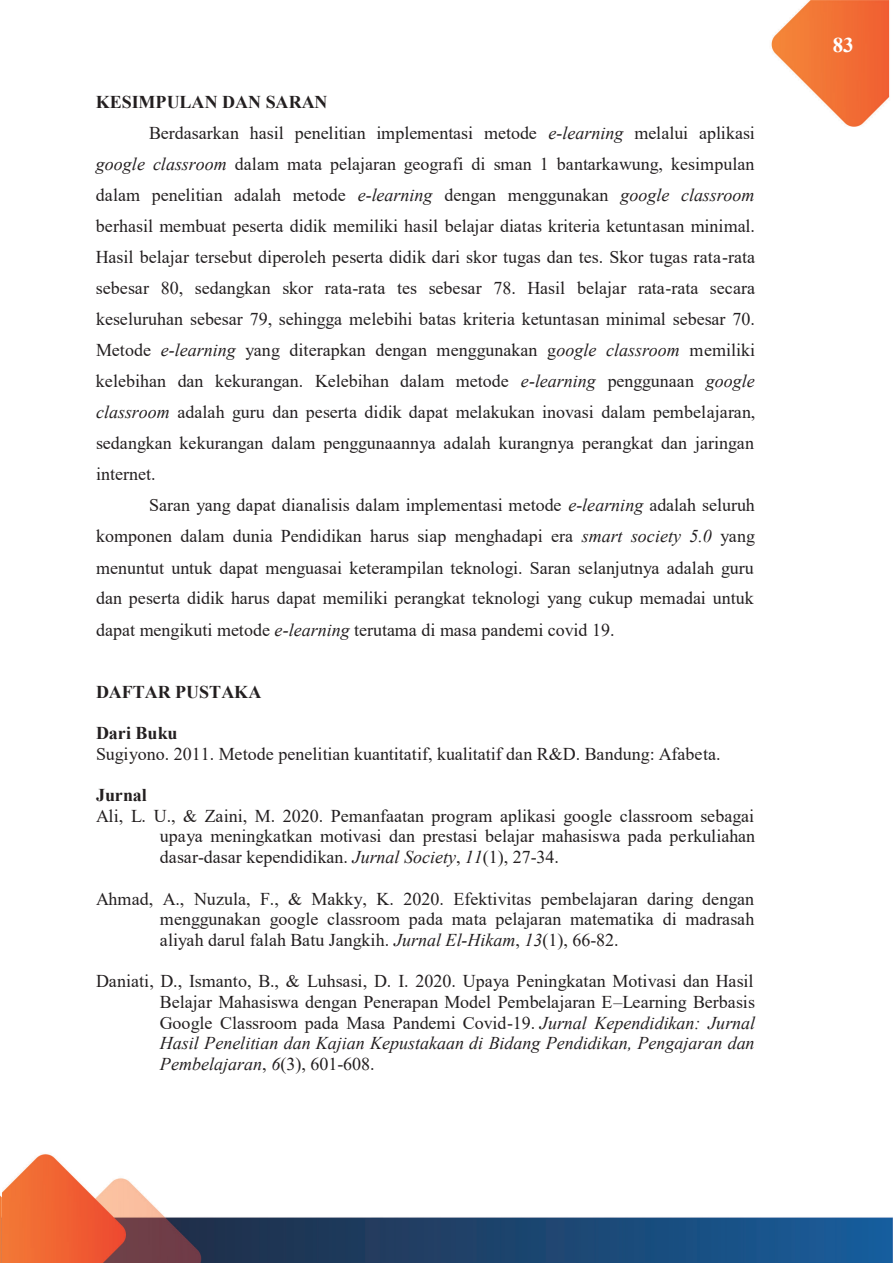
<style>
.page{position:relative;width:893px;height:1263px;background:#fff}
.page>*{position:absolute;margin:0;border:0;box-sizing:border-box;transform-origin:0 0}
.t1{font:700 21px "Times New Roman";color:#fff}
.t2{font:18px/20.7px "Times New Roman";color:#231f20;text-align:justify}
.t3{font:700 18px "Times New Roman";color:#231f20}
.s1{font-style:italic}
</style>
<div class="page">
<img style="left:0;top:0;width:893px;height:1263px">
<p class="t3" style="left:96px;top:89px;width:233px">KESIMPULAN DAN SARAN</p>
<p class="t2" style="left:149px;top:122px;width:607px">Berdasarkan hasil penelitian implementasi metode <span class="s1">e-learning</span> melalui aplikasi</p>
<p class="t2" style="left:96px;top:153px;width:660px"><span class="s1">google classroom</span> dalam mata pelajaran geografi di sman 1 bantarkawung, kesimpulan</p>
<p class="t2" style="left:96px;top:184px;width:660px">dalam penelitian adalah metode <span class="s1">e-learning</span> dengan menggunakan <span class="s1">google classroom</span></p>
<p class="t2" style="left:96px;top:215px;width:661px">berhasil membuat peserta didik memiliki hasil belajar diatas kriteria ketuntasan minimal.</p>
<p class="t2" style="left:96px;top:246px;width:661px">Hasil belajar tersebut diperoleh peserta didik dari skor tugas dan tes. Skor tugas rata-rata</p>
<p class="t2" style="left:96px;top:277px;width:661px">sebesar 80, sedangkan skor rata-rata tes sebesar 78. Hasil belajar rata-rata secara</p>
<p class="t2" style="left:96px;top:308px;width:660px">keseluruhan sebesar 79, sehingga melebihi batas kriteria ketuntasan minimal sebesar 70.</p>
<p class="t2" style="left:96px;top:339px;width:661px">Metode <span class="s1">e-learning</span> yang diterapkan dengan menggunakan g<span class="s1">oogle classroom</span> memiliki</p>
<p class="t2" style="left:96px;top:370px;width:660px">kelebihan dan kekurangan. Kelebihan dalam metode <span class="s1">e-learning</span> penggunaan <span class="s1">google</span></p>
<p class="t2" style="left:96px;top:401px;width:661px"><span class="s1">classroom</span> adalah guru dan peserta didik dapat melakukan inovasi dalam pembelajaran,</p>
<p class="t2" style="left:96px;top:432px;width:659px">sedangkan kekurangan dalam penggunaannya adalah kurangnya perangkat dan jaringan</p>
<p class="t2" style="left:96px;top:463px;width:61px">internet.</p>
<p class="t2" style="left:149px;top:494px;width:607px">Saran yang dapat dianalisis dalam implementasi metode <span class="s1">e-learning</span> adalah seluruh</p>
<p class="t2" style="left:96px;top:525px;width:660px">komponen dalam dunia Pendidikan harus siap menghadapi era <span class="s1">smart society 5.0</span> yang</p>
<p class="t2" style="left:96px;top:557px;width:659px">menuntut untuk dapat menguasai keterampilan teknologi. Saran selanjutnya adalah guru</p>
<p class="t2" style="left:96px;top:587px;width:659px">dan peserta didik harus dapat memiliki perangkat teknologi yang cukup memadai untuk</p>
<p class="t2" style="left:96px;top:619px;width:520px">dapat mengikuti metode <span class="s1">e-learning</span> terutama di masa pandemi covid 19.</p>
<p class="t3" style="left:96px;top:679px;width:167px">DAFTAR PUSTAKA</p>
<p class="t3" style="left:96px;top:720px;width:83px">Dari Buku</p>
<p class="t2" style="left:96px;top:743px;width:626px">Sugiyono. 2011. Metode penelitian kuantitatif, kualitatif dan R&amp;D. Bandung: Afabeta.</p>
<p class="t3" style="left:96px;top:782px;width:52px">Jurnal</p>
<p class="t2" style="left:160px;top:805px;width:597px;text-indent:-64px">Ali, L. U., &amp; Zaini, M. 2020. Pemanfaatan program aplikasi google classroom sebagai upaya meningkatkan motivasi dan prestasi belajar mahasiswa pada perkuliahan dasar-dasar kependidikan. <span class="s1">Jurnal Society</span>, <span class="s1">11</span>(1), 27-34.</p>
<p class="t2" style="left:160px;top:888px;width:596px;text-indent:-64px">Ahmad, A., Nuzula, F., &amp; Makky, K. 2020. Efektivitas pembelajaran daring dengan menggunakan google classroom pada mata pelajaran matematika di madrasah aliyah darul falah Batu Jangkih. <span class="s1">Jurnal El-Hikam</span>, <span class="s1">13</span>(1), 66-82.</p>
<p class="t2" style="left:160px;top:970px;width:597px;text-indent:-64px">Daniati, D., Ismanto, B., &amp; Luhsasi, D. I. 2020. Upaya Peningkatan Motivasi dan Hasil Belajar Mahasiswa dengan Penerapan Model Pembelajaran E–Learning Berbasis Google Classroom pada Masa Pandemi Covid-19. <span class="s1">Jurnal Kependidikan: Jurnal Hasil Penelitian dan Kajian Kepustakaan di Bidang Pendidikan, Pengajaran dan Pembelajaran</span>, <span class="s1">6</span>(3), 601-608.</p>
<p class="t1" style="left:833px;top:29px;width:22px">83</p>
</div>
